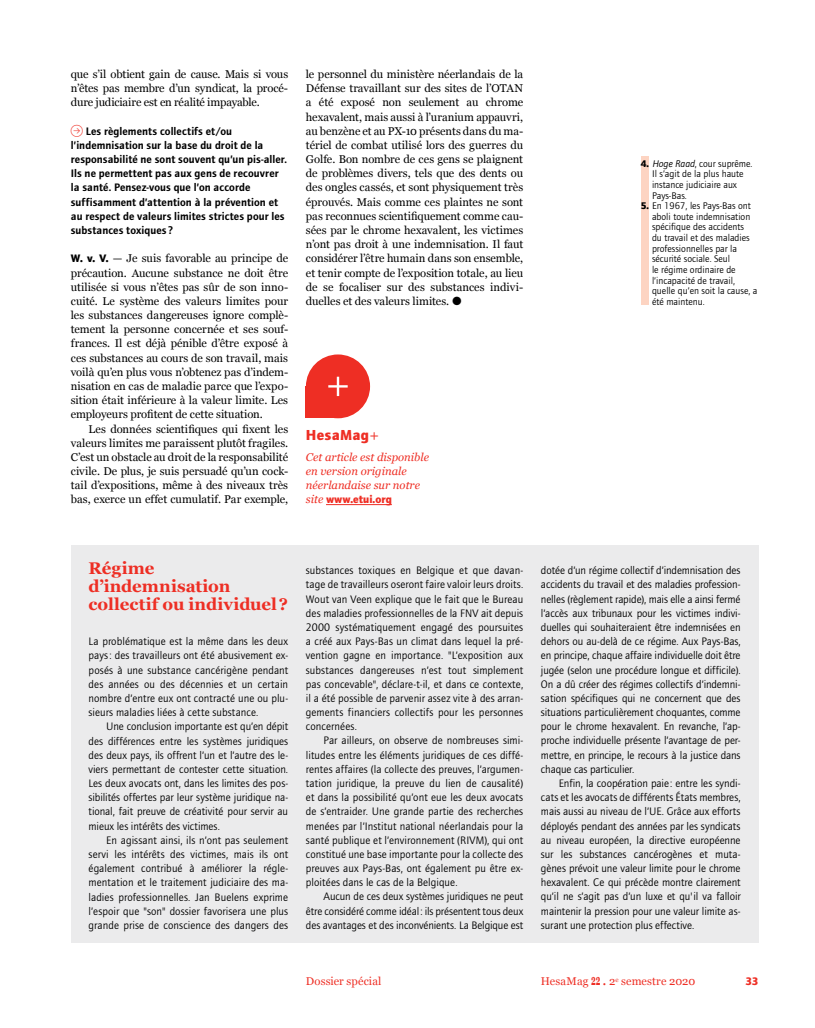
<style>
.page{position:relative;width:815px;height:1028px;background:#fff}
.page>*{position:absolute;margin:0;border:0;box-sizing:border-box;transform-origin:0 0}
.t1{font:700 16.88px/17.8px "Georgia";color:#ee2e24}
.t2{font:15px "etui Foundry Journal bold";letter-spacing:.02em;color:#ee2e24}
.t3{font:11.25px/14.1px "etui Foundry Journal book";color:#000;text-align:justify}
.t4{font:11.25px/14.1px "Georgia";letter-spacing:-.005em;color:#000;text-align:justify}
.t5{font:11.25px/14.1px "etui Foundry Journal Demi";letter-spacing:.005em;color:#000}
.t6{font:italic 11.25px/14.1px "Georgia";color:#ee2e24}
.t7{font:11.25px "Georgia";letter-spacing:.01em;color:#ee2e24}
.t8{font:11.25px "etui Foundry Journal bold";color:#ee2e24}
.t9{font:10px/10.6px "etui Foundry Journal book";color:#000}
.s1{font-family:"Inter";font-weight:300;font-size:8.75px;color:#ee2e24}
.s2{font-family:"etui Foundry Journal bold"}
.s3{font-family:"Inter";font-weight:300}
.s4{font-family:"Georgia"}
.s5{font-family:"Georgia";font-style:italic}
.s6{font-family:"etui Foundry Journal Book";font-style:italic}
.s7{font-weight:700;font-size:14.88px}
.s8{font-size:15px}
</style>
<div class="page">
<div style="left:641px;top:156px;width:7px;height:149px;background:#fdd4c2"></div>
<div style="left:71px;top:546px;width:687px;height:397px;background:#ebebec"></div>
<hr style="left:326px;top:504px;width:66px;height:1px;background:#ee2e24">
<div style="left:306px;top:386px;width:32px;height:32px;background:#ee2e24"></div>
<div style="left:306px;top:354px;width:64px;height:64px;background:#ee2e24;border-radius:50%"></div>
<svg style="left:328px;top:377px;width:20px;height:19px"></svg>
<p class="t4" style="left:71px;top:67px;width:219px">que s’il obtient gain de cause. Mais si vous n’êtes pas membre d’un syndicat, la procé&shy;dure judiciaire est en réalité impayable.</p>
<p class="t5" style="left:71px;top:124px;width:218px"><span class="s1">→⃝</span> Les règlements collectifs et/ou l’indemnisation sur la base du droit de la responsabilité ne sont souvent qu’un pis-aller.<br>Ils ne permettent pas aux gens de recouvrer la santé. Pensez-vous que l’on accorde suffisamment d’attention à la prévention et au respect de valeurs limites strictes pour les substances toxiques ?</p>
<p class="t4" style="left:71px;top:251px;width:219px"><span class="s2">W. v. V.</span> — Je suis favorable au principe de précaution. Aucune substance ne doit être utilisée si vous n’êtes pas sûr de son inno&shy;cuité. Le système des valeurs limites pour les substances dangereuses ignore complè&shy;tement la personne concernée et ses souf&shy;frances. Il est déjà pénible d’être exposé à ces substances au cours de son travail, mais voilà qu’en plus vous n’obtenez pas d’indem&shy;nisation en cas de maladie parce que l’expo&shy;sition était inférieure à la valeur limite. Les employeurs profitent de cette situation.</p>
<p class="t4" style="left:71px;top:421px;width:219px;text-indent:18px">Les données scientifiques qui fixent les valeurs limites me paraissent plutôt fragiles.<br>C’est un obstacle au droit de la responsabilité civile. De plus, je suis persuadé qu’un cock&shy;tail d’expositions, même à des niveaux très bas, exerce un effet cumulatif. Par exemple,</p>
<p class="t4" style="left:306px;top:67px;width:219px">le personnel du ministère néerlandais de la Défense travaillant sur des sites de l’OTAN a été exposé non seulement au chrome hexavalent, mais aussi à l’uranium appauvri, au benzène et au PX-10 présents dans du ma&shy;tériel de combat utilisé lors des guerres du Golfe. Bon nombre de ces gens se plaignent de problèmes divers, tels que des dents ou des ongles cassés, et sont physiquement très éprouvés. Mais comme ces plaintes ne sont pas reconnues scientifiquement comme cau&shy;sées par le chrome hexavalent, les victimes n’ont pas droit à une indemnisation. Il faut considérer l’être humain dans son ensemble, et tenir compte de l’exposition totale, au lieu de se focaliser sur des substances indivi&shy;duelles et des valeurs limites. <span class="s3">●</span></p>
<h2 class="t2" style="left:306px;top:426px;width:75px">HesaMag<span class="s4">+</span></h2>
<p class="t6" style="left:306px;top:450px;width:125px">Cet article est disponible en version originale néerlandaise sur notre</p>
<p class="t8" style="left:306px;top:493px;width:87px"><span class="s5">site</span> www.etui.org</p>
<p class="t9" style="left:652px;top:158px;width:102px;text-indent:-11px"><span class="s2">4.</span> <span class="s6">Hoge Raad</span>, cour suprême.<br>Il s’agit de la plus haute instance judiciaire aux<br>Pays-Bas.</p>
<p class="t9" style="left:652px;top:201px;width:107px;text-indent:-11px"><span class="s2">5.</span> En 1967, les Pays-Bas ont aboli toute indemnisation spécifique des accidents<br>du travail et des maladies professionnelles par la sécurité sociale. Seul<br>le régime ordinaire de l’incapacité de travail, quelle qu’en soit la cause, a été maintenu.</p>
<h1 class="t1" style="left:89px;top:559px;width:201px">Régime d’indemnisation collectif ou individuel?</h1>
<p class="t3" style="left:306px;top:563px;width:219px">substances toxiques en Belgique et que davan&shy;tage de travailleurs oseront faire valoir leurs droits.<br>Wout van Veen explique que le fait que le Bureau des maladies professionnelles de la FNV ait depuis 2000 systématiquement engagé des poursuites a créé aux Pays-Bas un climat dans lequel la pré&shy;vention gagne en importance. "L’exposition aux substances dangereuses n’est tout simplement pas concevable", déclare-t-il, et dans ce contexte, il a été possible de parvenir assez vite à des arran&shy;gements financiers collectifs pour les personnes concernées.</p>
<p class="t3" style="left:306px;top:734px;width:219px;text-indent:18px">Par ailleurs, on observe de nombreuses simi&shy;litudes entre les éléments juridiques de ces diffé&shy;rentes affaires (la collecte des preuves, l’argumen&shy;tation juridique, la preuve du lien de causalité) et dans la possibilité qu’ont eue les deux avocats de s’entraider. Une grande partie des recherches menées par l’Institut national néerlandais pour la santé publique et l’environnement (RIVM), qui ont constitué une base importante pour la collecte des preuves aux Pays-Bas, ont également pu être ex&shy;ploitées dans le cas de la Belgique.</p>
<p class="t3" style="left:306px;top:889px;width:219px;text-indent:18px">Aucun de ces deux systèmes juridiques ne peut être considéré comme idéal: ils présentent tous deux des avantages et des inconvénients. La Belgique est</p>
<p class="t3" style="left:89px;top:634px;width:201px">La problématique est la même dans les deux pays: des travailleurs ont été abusivement ex&shy;posés à une substance cancérigène pendant des années ou des décennies et un certain nombre d’entre eux ont contracté une ou plu&shy;sieurs maladies liées à cette substance.</p>
<p class="t3" style="left:89px;top:719px;width:201px;text-indent:18px">Une conclusion importante est qu’en dépit des différences entre les systèmes juridiques des deux pays, ils offrent l’un et l’autre des le&shy;viers permettant de contester cette situation.<br>Les deux avocats ont, dans les limites des pos&shy;sibilités offertes par leur système juridique na&shy;tional, fait preuve de créativité pour servir au mieux les intérêts des victimes.</p>
<p class="t3" style="left:89px;top:833px;width:201px;text-indent:18px">En agissant ainsi, ils n’ont pas seulement servi les intérêts des victimes, mais ils ont également contribué à améliorer la régle&shy;mentation et le traitement judiciaire des ma&shy;ladies professionnelles. Jan Buelens exprime l’espoir que "son" dossier favorisera une plus grande prise de conscience des dangers des</p>
<p class="t3" style="left:541px;top:563px;width:201px">dotée d’un régime collectif d’indemnisation des accidents du travail et des maladies profession&shy;nelles (règlement rapide), mais elle a ainsi fermé l’accès aux tribunaux pour les victimes indivi&shy;duelles qui souhaiteraient être indemnisées en dehors ou au-delà de ce régime. Aux Pays-Bas, en principe, chaque affaire individuelle doit être jugée (selon une procédure longue et difficile).<br>On a dû créer des régimes collectifs d’indemni&shy;sation spécifiques qui ne concernent que des situations particulièrement choquantes, comme pour le chrome hexavalent. En revanche, l’ap&shy;proche individuelle présente l’avantage de per&shy;mettre, en principe, le recours à la justice dans chaque cas particulier.</p>
<p class="t3" style="left:541px;top:776px;width:201px;text-indent:18px">Enfin, la coopération paie: entre les syndi&shy;cats et les avocats de différents États membres, mais aussi au niveau de l’UE. Grâce aux efforts déployés pendant des années par les syndicats au niveau européen, la directive européenne sur les substances cancérogènes et muta&shy;gènes prévoit une valeur limite pour le chrome hexavalent. Ce qui précède montre clairement qu’il ne s’agit pas d’un luxe et qu'il va falloir maintenir la pression pour une valeur limite as&shy;surant une protection plus effective.</p>
<p class="t7" style="left:306px;top:975px;width:77px">Dossier spécial</p>
<p class="t7" style="left:541px;top:975px;width:156px">HesaMag <span class="s7">22</span> <span class="s8">.</span> 2<sup>e</sup> semestre 2020</p>
<p class="t8" style="left:745px;top:975px;width:14px">33</p>
</div>
